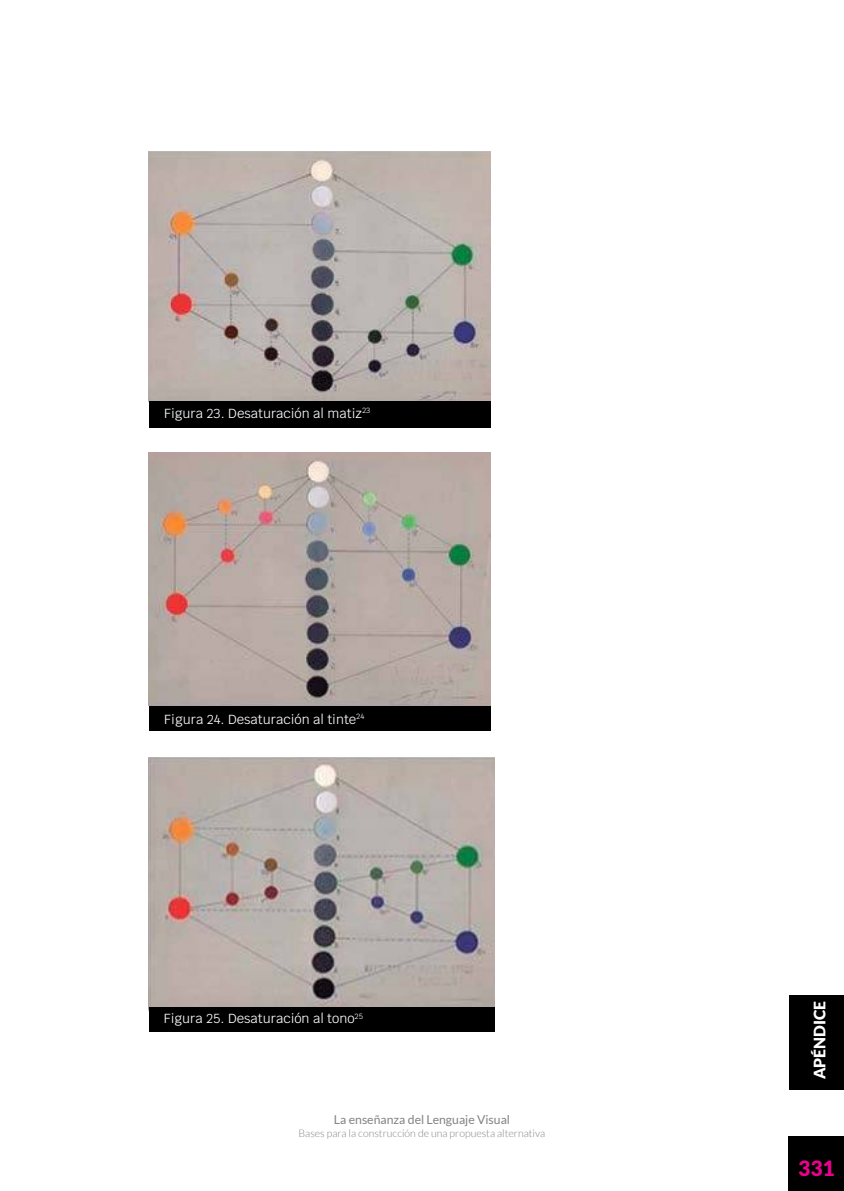
<style>
.page{position:relative;width:844px;height:1191px;background:#fff}
.page>*{position:absolute;margin:0;border:0;box-sizing:border-box;transform-origin:0 0}
.t1{font:900 21px "Lato";color:#ec008c}
.t2{font:900 15.75px "Lato";color:#fff}
.t3{font:13.12px "Krub";color:#fff}
.t4{font:12.25px "Lato";color:#808285}
.t5{font:300 10.5px "Lato";color:#808285}
</style>
<div class="page">
<div style="left:788px;top:1136px;width:55px;height:55px;background:#000"></div>
<div style="left:789px;top:995px;width:54px;height:94px;background:#000"></div>
<img style="left:149px;top:151px;width:341px;height:250px">
<div style="left:149px;top:401px;width:341px;height:26px;background:#000"></div>
<img style="left:149px;top:452px;width:341px;height:253px">
<div style="left:149px;top:705px;width:341px;height:25px;background:#000"></div>
<img style="left:149px;top:757px;width:345px;height:249px">
<div style="left:149px;top:1006px;width:345px;height:25px;background:#000"></div>
<p class="t3" style="left:164px;top:402px;width:208px">Figura 23. Desaturación al matiz<sup>23</sup></p>
<p class="t3" style="left:164px;top:708px;width:201px">Figura 24. Desaturación al tinte<sup>24</sup></p>
<p class="t3" style="left:164px;top:1007px;width:200px">Figura 25. Desaturación al tono<sup>25</sup></p>
<p class="t4" style="left:334px;top:1113px;width:178px">La enseñanza del Lenguaje Visual</p>
<p class="t5" style="left:298px;top:1127px;width:248px">Bases para la construcción de una propuesta alternativa</p>
<p class="t2" style="left:810px;top:1079px;width:80px;rotate:-90deg">APÉNDICE</p>
<h1 class="t1" style="left:798px;top:1156px;width:38px">331</h1>
</div>
